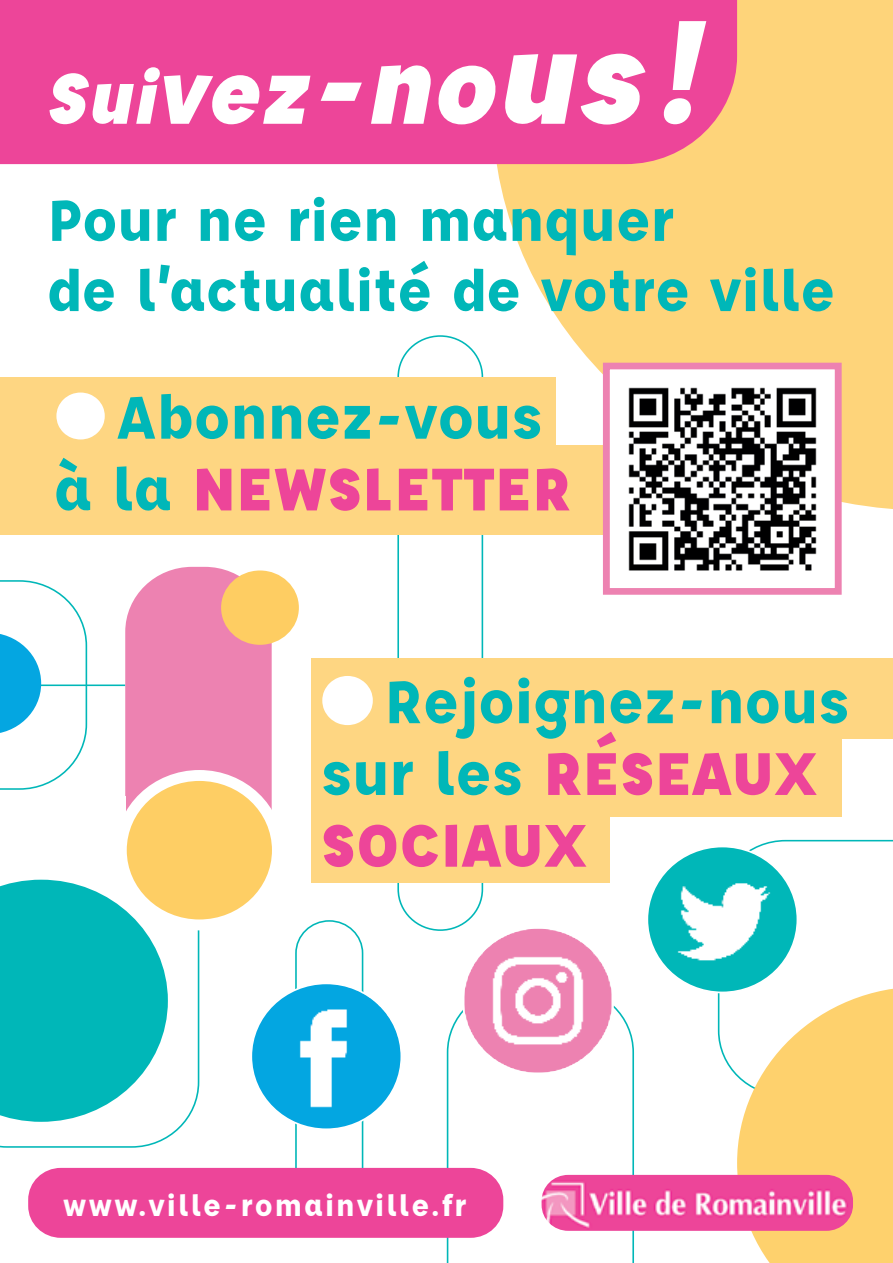
<style>
.page{position:relative;width:893px;height:1263px;background:#fff}
.page>*{position:absolute;margin:0;border:0;box-sizing:border-box;transform-origin:0 0}
.t1{font:italic 900 96.15px "Affogato";color:#fff}
.t2{font:700 65.55px/71.7px "Affogato";color:#00b7b8}
.t3{font:700 63.15px/70.2px "Affogato";color:#00b7b8}
.t4{font:700 32.55px "Affogato";letter-spacing:.06em;color:#fff}
.s1{font-size:78.75px}
.s2{font-size:79.5px}
.s3{font-size:115.05px}
.s4{font-size:138.75px}
.s5{font-size:145.05px}
.s6{color:#fff}
.s7{font-weight:900;color:#ed4599}
</style>
<div class="page">
<div style="left:397px;top:335px;width:86px;height:596px;border:2px solid #00b7b8;border-radius:41px"></div>
<div style="left:0;top:377px;width:555px;height:69px;background:#fed682"></div>
<div style="left:312px;top:658px;width:581px;height:81px;background:#fed682"></div>
<div style="left:312px;top:728px;width:530px;height:89px;background:#fed682"></div>
<div style="left:312px;top:812px;width:298px;height:71px;background:#fed682"></div>
<div style="left:0;top:445px;width:770px;height:89px;background:#fed682"></div>
<svg style="left:492px;top:0;width:401px;height:509px;fill:#fed47a"></svg>
<div style="left:0;top:0;width:737px;height:164px;background:#ed4599"></div>
<div style="left:606px;top:366px;width:232px;height:225px;background:#fff"></div>
<img style="left:628px;top:387px;width:189px;height:184px">
<div style="left:603px;top:363px;width:239px;height:232px;border:7px solid #ed82b1"></div>
<hr style="left:0;top:684px;width:125px;height:2px;background:#00b7b8">
<div style="left:125px;top:567px;width:147px;height:335px;background:#ed82b1;border-radius:66px"></div>
<svg style="left:0;top:813px;width:199px;height:335px"></svg>
<svg style="left:447px;top:1006px;width:187px;height:257px"></svg>
<div style="left:295px;top:920px;width:68px;height:307px;border:2px solid #00b7b8;border-radius:33px"></div>
<div style="left:221px;top:570px;width:78px;height:75px;background:#fecd62;border-radius:50%"></div>
<svg style="left:0;top:580px;width:87px;height:210px"></svg>
<div style="left:121px;top:775px;width:157px;height:150px;background:#fece64;border-radius:50%"></div>
<div style="left:116px;top:770px;width:167px;height:160px;border:11px solid #fff;border-radius:50%"></div>
<svg style="left:0;top:880px;width:168px;height:242px"></svg>
<div style="left:0;top:796px;width:125px;height:80px;background:#fff"></div>
<img style="left:542px;top:1175px;width:176px;height:56px">
<div style="left:28px;top:1168px;width:475px;height:70px;background:#ed4599;border-radius:32px"></div>
<img style="left:649px;top:849px;width:69px;height:141px">
<img style="left:463px;top:930px;width:150px;height:142px">
<img style="left:253px;top:983px;width:146px;height:146px">
<svg style="left:718px;top:840px;width:175px;height:423px"></svg>
<p class="t1" style="left:43px;top:30px;width:686px"><span class="s1">S</span><span class="s2">ui</span>vez<span class="s3">-no</span><span class="s4">us</span><span class="s5">!</span></p>
<p class="t3" style="left:47px;top:184px;width:790px">Pour ne rien manquer<br>de l’actualité de votre ville</p>
<p class="t2" style="left:54px;top:380px;width:519px"><span class="s6">●</span>Abonnez-vous à la <span class="s7">NEWSLETTER</span></p>
<p class="t2" style="left:321px;top:665px;width:530px"><span class="s6">●</span>Rejoignez-nous sur les <span class="s7">RÉSEAUX<br>SOCIAUX</span></p>
<p class="t4" style="left:63px;top:1184px;width:405px">www.ville-romainville.fr</p>
</div>
